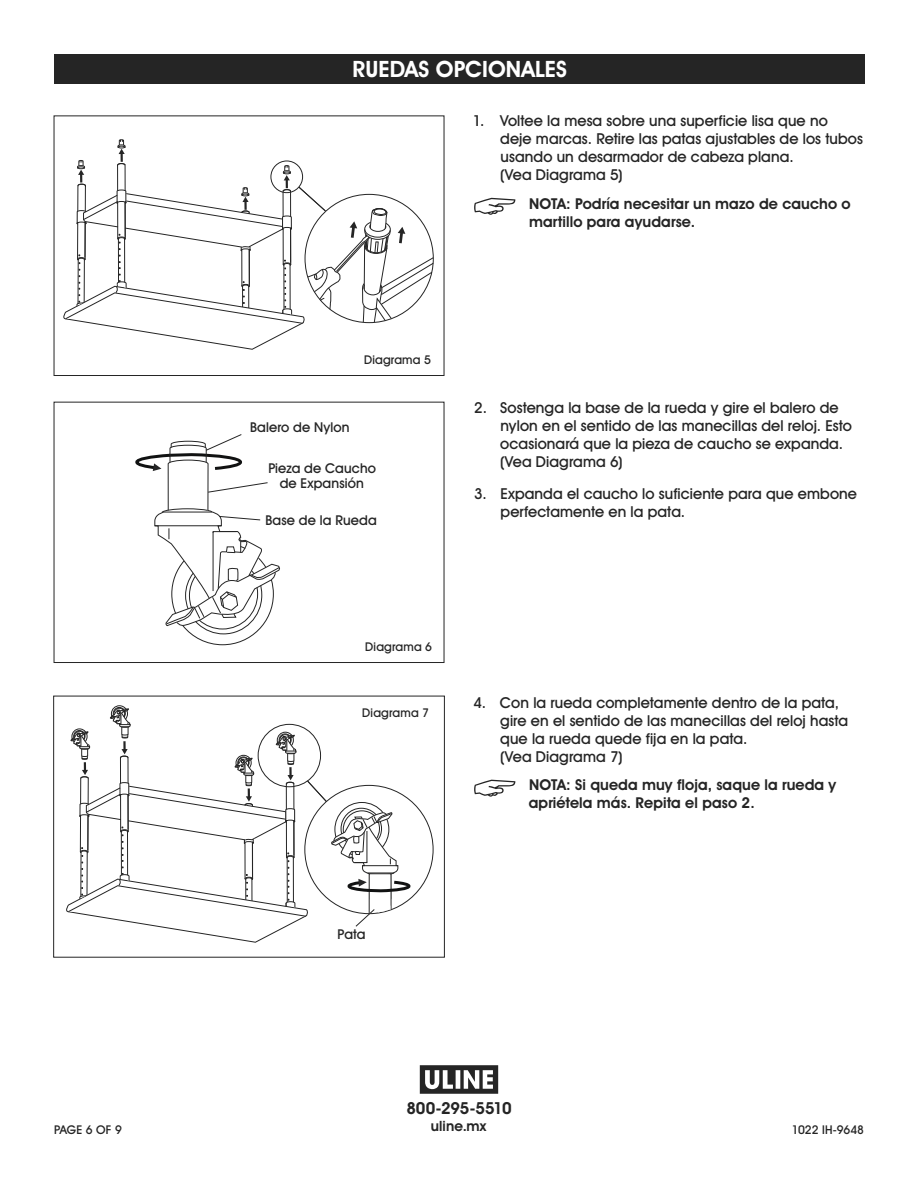
<style>
.page{position:relative;width:918px;height:1188px;background:#fff}
.page>*{position:absolute;margin:0;border:0;box-sizing:border-box;transform-origin:0 0}
.t1{font:700 22.5px "Uline Two Knine";letter-spacing:.005em;color:#fff}
.t2{font:700 16.5px "Uline Two Knine";letter-spacing:-.015em;color:#252525}
.t3{font:15px/18px "Uline Two Knine";letter-spacing:.005em;color:#252525}
.t4{font:700 15px/18px "Uline Two Knine";letter-spacing:.005em;color:#252525}
.t5{font:700 14.25px "Uline Two Knine";letter-spacing:.01em;color:#252525}
.t6{font:13.5px/15px "Uline Two Knine";letter-spacing:.01em;color:#252525;text-align:center}
.t7{font:12px "Uline Two Knine";letter-spacing:.015em;color:#252525}
.t8{font:12px "Uline Two Knine";letter-spacing:-.005em;color:#252525}
</style>
<div class="page">
<div style="left:55px;top:54px;width:810px;height:30px;background:#252525"></div>
<svg style="left:63px;top:139px;width:371px;height:211px"></svg>
<div style="left:54px;top:116px;width:390px;height:260px;border:1px solid #252525"></div>
<svg style="left:135px;top:434px;width:145px;height:211px"></svg>
<div style="left:54px;top:402px;width:390px;height:261px;border:1px solid #252525"></div>
<svg style="left:474px;top:198px;width:41px;height:17px"></svg>
<svg style="left:474px;top:780px;width:41px;height:17px"></svg>
<svg style="left:66px;top:705px;width:346px;height:238px"></svg>
<div style="left:53px;top:696px;width:392px;height:262px;border:1px solid #252525"></div>
<svg style="left:420px;top:1065px;width:78px;height:29px"></svg>
<h1 class="t1" style="left:353px;top:56px;width:216px">RUEDAS OPCIONALES</h1>
<p class="t3" style="left:500px;top:111px;width:364px;text-indent:-27px">1. Voltee la mesa sobre una superficie lisa que no<br>deje marcas. Retire las patas ajustables de los tubos usando un desarmador de cabeza plana.<br>(Vea Diagrama 5)</p>
<p class="t4" style="left:529px;top:194px;width:323px">NOTA: Podría necesitar un mazo de caucho o martillo para ayudarse.</p>
<p class="t7" style="left:364px;top:353px;width:68px">Diagrama 5</p>
<p class="t6" style="left:250px;top:420px;width:101px">Balero de Nylon</p>
<p class="t6" style="left:268px;top:461px;width:109px">Pieza de Caucho de Expansión</p>
<p class="t6" style="left:265px;top:513px;width:113px">Base de la Rueda</p>
<p class="t3" style="left:500px;top:399px;width:353px;text-indent:-26px">2. Sostenga la base de la rueda y gire el balero de nylon en el sentido de las manecillas del reloj. Esto ocasionará que la pieza de caucho se expanda. (Vea Diagrama 6)</p>
<p class="t3" style="left:501px;top:484px;width:358px;text-indent:-26px">3. Expanda el caucho lo suficiente para que embone perfectamente en la pata.</p>
<p class="t7" style="left:365px;top:639px;width:68px">Diagrama 6</p>
<p class="t7" style="left:362px;top:705px;width:68px">Diagrama 7</p>
<p class="t3" style="left:500px;top:693px;width:349px;text-indent:-27px">4. Con la rueda completamente dentro de la pata, gire en el sentido de las manecillas del reloj hasta que la rueda quede fija en la pata.<br>(Vea Diagrama 7)</p>
<p class="t4" style="left:529px;top:776px;width:309px">NOTA: Si queda muy floja, saque la rueda y apriétela más. Repita el paso 2.</p>
<p class="t6" style="left:338px;top:926px;width:30px">Pata</p>
<p class="t2" style="left:406px;top:1098px;width:107px">800-295-5510</p>
<p class="t5" style="left:431px;top:1117px;width:57px">uline.mx</p>
<p class="t7" style="left:54px;top:1122px;width:69px">PAGE 6 OF 9</p>
<p class="t8" style="left:792px;top:1122px;width:74px">1022 IH-9648</p>
</div>
